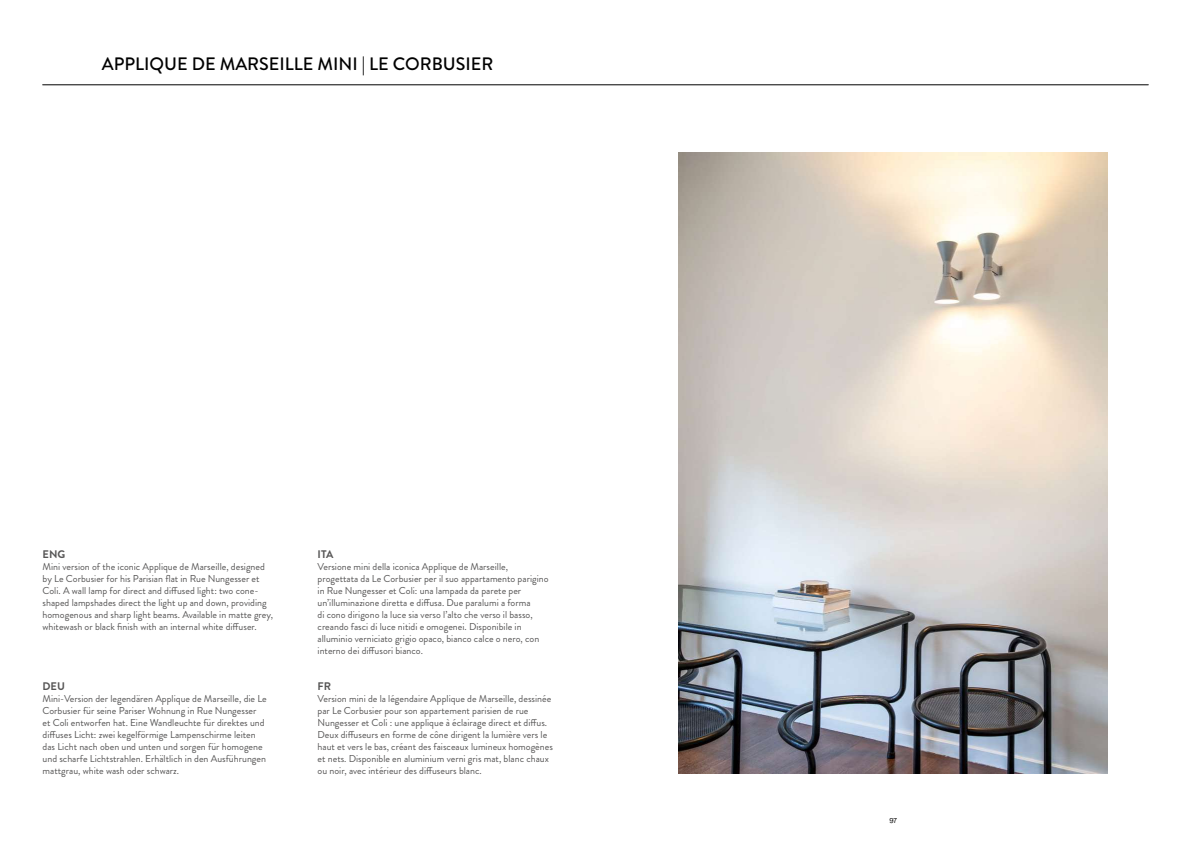
<style>
.page{position:relative;width:1191px;height:842px;background:#fff}
.page>*{position:absolute;margin:0;border:0;box-sizing:border-box;transform-origin:0 0}
.t1{font:500 18px "Brandon Grotesque";color:#000}
.t2{font:700 11px "Brandon Grotesque";color:#575656}
.t3{font:10px/12px "Brandon Grotesque";color:#575656}
.t4{font:7px "Helvetica Now Display";color:#000}
</style>
<div class="page">
<hr style="left:43px;top:85px;width:1105px;height:1px;background:#000">
<img style="left:678px;top:152px;width:429px;height:622px">
<h1 class="t1" style="left:102px;top:51px;width:393px">APPLIQUE DE MARSEILLE MINI | LE CORBUSIER</h1>
<p class="t2" style="left:43px;top:546px;width:24px">ENG</p>
<p class="t3" style="left:43px;top:560px;width:232px">Mini version of the iconic Applique de Marseille, designed by Le Corbusier for his Parisian flat in Rue Nungesser et Coli. A wall lamp for direct and diffused light: two cone&shy;shaped lampshades direct the light up and down, providing homogenous and sharp light beams. Available in matte grey, whitewash or black finish with an internal white diffuser.</p>
<p class="t2" style="left:43px;top:678px;width:24px">DEU</p>
<p class="t3" style="left:43px;top:693px;width:226px">Mini-Version der legendären Applique de Marseille, die Le Corbusier für seine Pariser Wohnung in Rue Nungesser et Coli entworfen hat. Eine Wandleuchte für direktes und diffuses Licht: zwei kegelförmige Lampenschirme leiten das Licht nach oben und unten und sorgen für homogene und scharfe Lichtstrahlen. Erhältlich in den Ausführungen mattgrau, white wash oder schwarz.</p>
<p class="t2" style="left:317px;top:546px;width:17px">ITA</p>
<p class="t3" style="left:317px;top:560px;width:232px">Versione mini della iconica Applique de Marseille, progettata da Le Corbusier per il suo appartamento parigino in Rue Nungesser et Coli: una lampada da parete per un’illuminazione diretta e diffusa. Due paralumi a forma<br>di cono dirigono la luce sia verso l’alto che verso il basso, creando fasci di luce nitidi e omogenei. Disponibile in alluminio verniciato grigio opaco, bianco calce o nero, con interno dei diffusori bianco.</p>
<p class="t2" style="left:317px;top:678px;width:15px">FR</p>
<p class="t3" style="left:317px;top:693px;width:237px">Version mini de la légendaire Applique de Marseille, dessinée par Le Corbusier pour son appartement parisien de rue Nungesser et Coli : une applique à éclairage direct et diffus.<br>Deux diffuseurs en forme de cône dirigent la lumière vers le haut et vers le bas, créant des faisceaux lumineux homogènes et nets. Disponible en aluminium verni gris mat, blanc chaux ou noir, avec intérieur des diffuseurs blanc.</p>
<p class="t4" style="left:889px;top:815px;width:9px">97</p>
</div>
